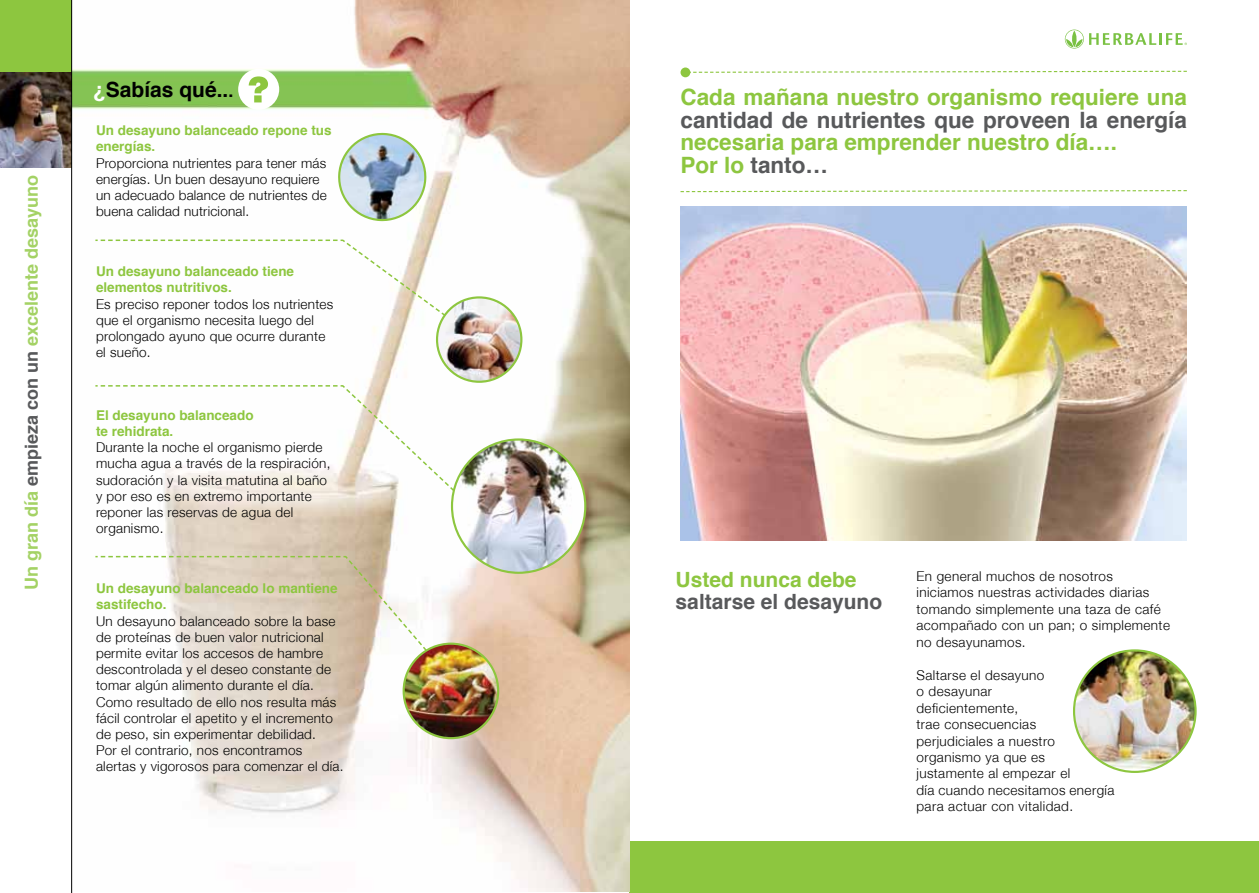
<style>
.page{position:relative;width:1259px;height:893px;background:#fff}
.page>*{position:absolute;margin:0;border:0;box-sizing:border-box;transform-origin:0 0}
.t1{font:700 22.5px/22.5px "Helvetica";color:#8dc63f}
.t2{font:700 22.5px "Helvetica";color:#58595b}
.t3{font:700 21px "Helvetica";color:#58595b}
.t4{font:700 21px "Helvetica";color:#8dc63f}
.t5{font:700 21px "Helvetica";color:#000}
.t6{font:700 18px "Helvetica";color:#a4d265}
.t7{font:300 13.5px/16.2px "Helvetica 45";letter-spacing:.02em;color:#000}
.t8{font:700 13.5px/16.2px "Helvetica";color:#8dc63f}
.s1{color:#58595b}
.s2{color:#fff}
.s3{font-size:18px}
</style>
<div class="page">
<div style="left:0;top:0;width:72px;height:72px;background:#8dc63f"></div>
<img style="left:0;top:72px;width:71px;height:95px">
<div style="left:629px;top:842px;width:630px;height:51px;background:#8dc63f"></div>
<div style="left:680px;top:68px;width:10px;height:9px;background:#8dc63f;border-radius:50%"></div>
<svg style="left:689px;top:70px;width:498px;height:3px"></svg>
<svg style="left:680px;top:190px;width:507px;height:3px"></svg>
<img style="left:680px;top:207px;width:507px;height:334px">
<img style="left:1074px;top:650px;width:121px;height:119px">
<div style="left:1073px;top:649px;width:123px;height:124px;border:2px solid #8dc63f;border-radius:50%"></div>
<img style="left:72px;top:0;width:557px;height:891px">
<svg style="left:1089px;top:33px;width:98px;height:12px"></svg>
<svg style="left:1065px;top:30px;width:18px;height:19px"></svg>
<div style="left:238px;top:69px;width:41px;height:41px;background:#fff;border-radius:50%"></div>
<svg style="left:249px;top:76px;width:19px;height:26px"></svg>
<hr style="left:71px;top:0;width:1px;height:893px;background:#000">
<img style="left:336px;top:131px;width:93px;height:91px">
<svg style="left:94px;top:239px;width:387px;height:104px"></svg>
<svg style="left:94px;top:384px;width:393px;height:138px"></svg>
<svg style="left:94px;top:555px;width:368px;height:136px"></svg>
<img style="left:452px;top:439px;width:133px;height:134px;border-radius:67px">
<img style="left:404px;top:644px;width:94px;height:94px;border-radius:47px">
<div style="left:402px;top:643px;width:97px;height:96px;border:2px solid #8dc63f;border-radius:50%"></div>
<img style="left:437px;top:297px;width:84px;height:85px;border-radius:42px">
<div style="left:436px;top:296px;width:86px;height:87px;border:2px solid #8dc63f;border-radius:50%"></div>
<h3 class="t6" style="left:17px;top:590px;width:417px;rotate:-90deg">Un gran día <span class="s1">empieza con un</span> excelente desayuno</h3>
<h2 class="t5" style="left:93px;top:73px;width:142px"><span class="s2">¿</span>Sabías qué..<span class="s3">.</span></h2>
<p class="t8" style="left:96px;top:123px;width:237px">Un desayuno balanceado repone tus energías.</p>
<p class="t7" style="left:96px;top:154px;width:232px">Proporciona nutrientes para tener más energías. Un buen desayuno requiere un adecuado balance de nutrientes de buena calidad nutricional.</p>
<p class="t8" style="left:96px;top:264px;width:200px">Un desayuno balanceado tiene elementos nutritivos.</p>
<p class="t7" style="left:96px;top:295px;width:239px">Es preciso reponer todos los nutrientes que el organismo necesita luego del prolongado ayuno que ocurre durante el sueño.</p>
<p class="t8" style="left:96px;top:407px;width:159px">El desayuno balanceado te rehidrata.</p>
<p class="t7" style="left:96px;top:439px;width:236px">Durante la noche el organismo pierde mucha agua a través de la respiración, sudoración y la visita matutina al baño y por eso es en extremo importante reponer las reservas de agua del organismo.</p>
<p class="t8" style="left:96px;top:580px;width:243px">Un desayuno balanceado lo mantiene sastifecho.</p>
<p class="t7" style="left:96px;top:612px;width:249px">Un desayuno balanceado sobre la base de proteínas de buen valor nutricional permite evitar los accesos de hambre descontrolada y el deseo constante de tomar algún alimento durante el día.<br>Como resultado de ello nos resulta más fácil controlar el apetito y el incremento de peso, sin experimentar debilidad.<br>Por el contrario, nos encontramos alertas y vigorosos para comenzar el día.</p>
<h1 class="t1" style="left:680px;top:87px;width:508px">Cada mañana nuestro organismo requiere una</h1>
<h1 class="t2" style="left:680px;top:102px;width:508px">cantidad de nutrientes que proveen la energía</h1>
<h1 class="t1" style="left:680px;top:132px;width:438px">necesaria para emprender nuestro día….<br>Por lo <span class="s1">tanto…</span></h1>
<h2 class="t4" style="left:675px;top:562px;width:182px">Usted nunca debe</h2>
<h2 class="t3" style="left:675px;top:585px;width:208px">saltarse el desayuno</h2>
<p class="t7" style="left:916px;top:567px;width:255px">En general muchos de nosotros iniciamos nuestras actividades diarias tomando simplemente una taza de café acompañado con un pan; o simplemente no desayunamos.</p>
<p class="t7" style="left:916px;top:666px;width:199px">Saltarse el desayuno<br>o desayunar<br>deficientemente,<br>trae consecuencias perjudiciales a nuestro organismo ya que es justamente al empezar el<br>día cuando necesitamos energía para actuar con vitalidad.</p>
</div>
